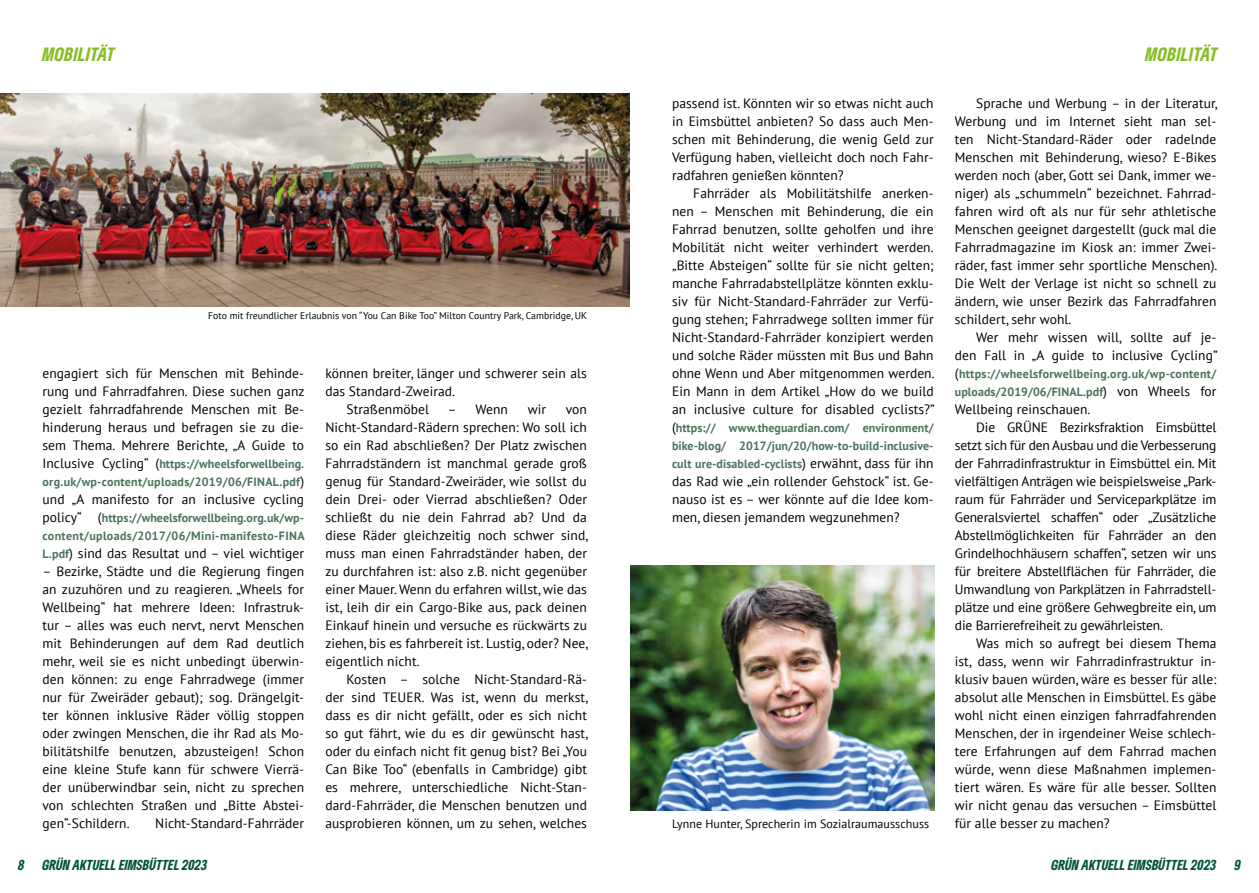
<style>
.page{position:relative;width:1259px;height:893px;background:#fff}
.page>*{position:absolute;margin:0;border:0;box-sizing:border-box;transform-origin:0 0}
.t1{font:italic 900 condensed 18px "Gruene Type";letter-spacing:.02em;color:#89bd27}
.t2{font:13.5px/18px "PT Sans";letter-spacing:.005em;color:#000;text-align:justify}
.t3{font:italic 900 condensed 13.5px "Gruene Type";color:#015538}
.t4{font:700 12px/18px "PT Sans";letter-spacing:.005em;color:#4b745b}
.t5{font:700 12px/18px "PT Sans";letter-spacing:.025em;color:#4b745b}
.t6{font:12px "PT Sans";letter-spacing:.005em;color:#000}
.t7{font:9.75px "PT Sans";letter-spacing:.005em;color:#000}
.s1{font-weight:400;font-size:13.5px;color:#000}
.s2{font-weight:700;font-size:12px;color:#4b745b}
</style>
<div class="page">
<img style="left:630px;top:566px;width:304px;height:244px">
<img style="left:0;top:93px;width:629px;height:213px">
<h1 class="t1" style="left:43px;top:42px;width:74px">MOBILITÄT</h1>
<h1 class="t1" style="left:1145px;top:42px;width:74px">MOBILITÄT</h1>
<p class="t7" style="left:208px;top:310px;width:381px">Foto mit freundlicher Erlaubnis von “You Can Bike Too” Milton Country Park, Cambridge, UK</p>
<p class="t2" style="left:43px;top:364px;width:263px">engagiert sich für Menschen mit Behinde&shy;rung und Fahrradfahren. Diese suchen ganz gezielt fahrradfahrende Menschen mit Be&shy;hinderung heraus und befragen sie zu die&shy;sem Thema. Mehrere Berichte, „A Guide to</p>
<p class="t4" style="left:43px;top:455px;width:263px"><span class="s1">Inclusive Cycling“ (</span>https://wheelsforwellbeing. org.uk/wp-content/uploads/2019/06/FINAL.pdf<span class="s1">)</span></p>
<p class="t2" style="left:43px;top:490px;width:263px">und „A manifesto for an inclusive cycling</p>
<p class="t5" style="left:43px;top:509px;width:264px"><span class="s1">policy“ (</span>https://wheelsforwellbeing.org.uk/wp&shy;content/uploads/2017/06/Mini-manifesto-FINA</p>
<p class="t2" style="left:43px;top:544px;width:263px"><span class="s2">L.pdf</span>) sind das Resultat und – viel wichtiger</p>
<p class="t2" style="left:43px;top:562px;width:263px">– Bezirke, Städte und die Regierung fingen an zuzuhören und zu reagieren. „Wheels for Wellbeing“ hat mehrere Ideen: Infrastruk&shy;tur – alles was euch nervt, nervt Menschen mit Behinderungen auf dem Rad deutlich mehr, weil sie es nicht unbedingt überwin&shy;den können: zu enge Fahrradwege (immer nur für Zweiräder gebaut); sog. Drängelgit&shy;ter können inklusive Räder völlig stoppen oder zwingen Menschen, die ihr Rad als Mo&shy;bilitätshilfe benutzen, abzusteigen! Schon eine kleine Stufe kann für schwere Vierrä&shy;der unüberwindbar sein, nicht zu sprechen von schlechten Straßen und „Bitte Abstei&shy;gen“-Schildern.</p>
<p class="t2" style="left:155px;top:814px;width:150px">Nicht-Standard-Fahrräder</p>
<p class="t2" style="left:325px;top:364px;width:263px">können breiter, länger und schwerer sein als</p>
<p class="t2" style="left:325px;top:382px;width:131px">das Standard-Zweirad.</p>
<p class="t2" style="left:347px;top:400px;width:84px">Straßenmöbel</p>
<p class="t2" style="left:448px;top:400px;width:61px">– Wenn</p>
<p class="t2" style="left:528px;top:400px;width:20px">wir</p>
<p class="t2" style="left:325px;top:400px;width:264px;text-indent:240px">von Nicht-Standard-Rädern sprechen: Wo soll ich so ein Rad abschließen? Der Platz zwischen Fahrradständern ist manchmal gerade groß genug für Standard-Zweiräder, wie sollst du dein Drei- oder Vierrad abschließen? Oder schließt du nie dein Fahrrad ab? Und da diese Räder gleichzeitig noch schwer sind, muss man einen Fahrradständer haben, der zu durchfahren ist: also z.B. nicht gegenüber einer Mauer. Wenn du erfahren willst, wie das ist, leih dir ein Cargo-Bike aus, pack deinen Einkauf hinein und versuche es rückwärts zu ziehen, bis es fahrbereit ist. Lustig, oder? Nee, eigentlich nicht.</p>
<p class="t2" style="left:325px;top:670px;width:264px;text-indent:21px">Kosten – solche Nicht-Standard-Rä&shy;der sind TEUER. Was ist, wenn du merkst, dass es dir nicht gefällt, oder es sich nicht so gut fährt, wie du es dir gewünscht hast, oder du einfach nicht fit genug bist? Bei „You Can Bike Too“ (ebenfalls in Cambridge) gibt es mehrere, unterschiedliche Nicht-Stan&shy;dard-Fahrräder, die Menschen benutzen und ausprobieren können, um zu sehen, welches</p>
<p class="t2" style="left:672px;top:94px;width:263px">passend ist. Könnten wir so etwas nicht auch in Eimsbüttel anbieten? So dass auch Men&shy;schen mit Behinderung, die wenig Geld zur Verfügung haben, vielleicht doch noch Fahr&shy;radfahren genießen könnten?</p>
<p class="t2" style="left:672px;top:184px;width:264px;text-indent:21px">Fahrräder als Mobilitätshilfe anerken&shy;nen – Menschen mit Behinderung, die ein Fahrrad benutzen, sollte geholfen und ihre Mobilität nicht weiter verhindert werden. „Bitte Absteigen“ sollte für sie nicht gelten; manche Fahrradabstellplätze könnten exklu&shy;siv für Nicht-Standard-Fahrräder zur Verfü&shy;gung stehen; Fahrradwege sollten immer für Nicht-Standard-Fahrräder konzipiert werden und solche Räder müssten mit Bus und Bahn ohne Wenn und Aber mitgenommen werden.<br>Ein Mann in dem Artikel „How do we build an inclusive culture for disabled cyclists?”</p>
<p class="t4" style="left:672px;top:419px;width:263px;text-align:justify"><span class="s1">(</span>https:// www.theguardian.com/ environment/ bike-blog/ 2017/jun/20/how-to-build-inclusive&shy;cult ure-disabled-cyclists<span class="s1">) erwähnt, dass für ihn</span></p>
<p class="t2" style="left:672px;top:472px;width:263px">das Rad wie „ein rollender Gehstock“ ist. Ge&shy;nauso ist es – wer könnte auf die Idee kom&shy;men, diesen jemandem wegzunehmen?</p>
<p class="t2" style="left:955px;top:94px;width:264px;text-indent:21px">Sprache und Werbung – in der Literatur, Werbung und im Internet sieht man sel&shy;ten Nicht-Standard-Räder oder radelnde Menschen mit Behinderung, wieso? E-Bikes werden noch (aber, Gott sei Dank, immer we&shy;niger) als „schummeln“ bezeichnet. Fahrrad&shy;fahren wird oft als nur für sehr athletische Menschen geeignet dargestellt (guck mal die Fahrradmagazine im Kiosk an: immer Zwei&shy;räder, fast immer sehr sportliche Menschen).<br>Die Welt der Verlage ist nicht so schnell zu ändern, wie unser Bezirk das Fahrradfahren schildert, sehr wohl.</p>
<p class="t2" style="left:955px;top:328px;width:264px;text-align:right">Wer mehr wissen will, sollte auf je&shy;den Fall in „A guide to inclusive Cycling”</p>
<p class="t5" style="left:955px;top:365px;width:263px"><span class="s1">(</span>https://wheelsforwellbeing.org.uk/wp-content/ uploads/2019/06/FINAL.pdf<span class="s1">) von Wheels for</span></p>
<p class="t2" style="left:955px;top:400px;width:137px">Wellbeing reinschauen.</p>
<p class="t2" style="left:976px;top:418px;width:242px">Die GRÜNE Bezirksfraktion Eimsbüttel</p>
<p class="t2" style="left:955px;top:436px;width:263px">setzt sich für den Ausbau und die Verbesserung</p>
<p class="t2" style="left:955px;top:454px;width:263px">der Fahrradinfrastruktur in Eimsbüttel ein. Mit</p>
<p class="t2" style="left:955px;top:472px;width:263px">vielfältigen Anträgen wie beispielsweise „Park-</p>
<p class="t2" style="left:955px;top:490px;width:263px">raum für Fahrräder und Serviceparkplätze im</p>
<p class="t2" style="left:955px;top:508px;width:263px">Generalsviertel schaffen“ oder „Zusätzliche</p>
<p class="t2" style="left:955px;top:526px;width:263px">Abstellmöglichkeiten für Fahrräder an den</p>
<p class="t2" style="left:955px;top:544px;width:263px">Grindelhochhäusern schaffen“, setzen wir uns</p>
<p class="t2" style="left:955px;top:562px;width:263px">für breitere Abstellflächen für Fahrräder, die</p>
<p class="t2" style="left:955px;top:580px;width:263px">Umwandlung von Parkplätzen in Fahrradstell-</p>
<p class="t2" style="left:955px;top:598px;width:263px">plätze und eine größere Gehwegbreite ein, um</p>
<p class="t2" style="left:955px;top:616px;width:210px">die Barrierefreiheit zu gewährleisten.</p>
<p class="t2" style="left:976px;top:634px;width:242px">Was mich so aufregt bei diesem Thema</p>
<p class="t2" style="left:955px;top:652px;width:263px">ist, dass, wenn wir Fahrradinfrastruktur in-</p>
<p class="t2" style="left:955px;top:670px;width:263px">klusiv bauen würden, wäre es besser für alle:</p>
<p class="t2" style="left:955px;top:688px;width:263px">absolut alle Menschen in Eimsbüttel. Es gäbe</p>
<p class="t2" style="left:955px;top:706px;width:263px">wohl nicht einen einzigen fahrradfahrenden</p>
<p class="t2" style="left:955px;top:724px;width:263px">Menschen, der in irgendeiner Weise schlech-</p>
<p class="t2" style="left:955px;top:742px;width:263px">tere Erfahrungen auf dem Fahrrad machen</p>
<p class="t2" style="left:955px;top:760px;width:263px">würde, wenn diese Maßnahmen implemen-</p>
<p class="t2" style="left:955px;top:778px;width:263px">tiert wären. Es wäre für alle besser. Sollten</p>
<p class="t2" style="left:955px;top:796px;width:263px">wir nicht genau das versuchen – Eimsbüttel</p>
<p class="t6" style="left:672px;top:816px;width:259px">Lynne Hunter, Sprecherin im Sozialraumausschuss</p>
<p class="t2" style="left:955px;top:814px;width:156px">für alle besser zu machen?</p>
<p class="t3" style="left:18px;top:856px;width:8px">8</p>
<p class="t3" style="left:43px;top:856px;width:166px">GRÜN AKTUELL EIMSBÜTTEL 2023</p>
<p class="t3" style="left:1051px;top:856px;width:166px">GRÜN AKTUELL EIMSBÜTTEL 2023</p>
<p class="t3" style="left:1234px;top:856px;width:8px">9</p>
</div>
